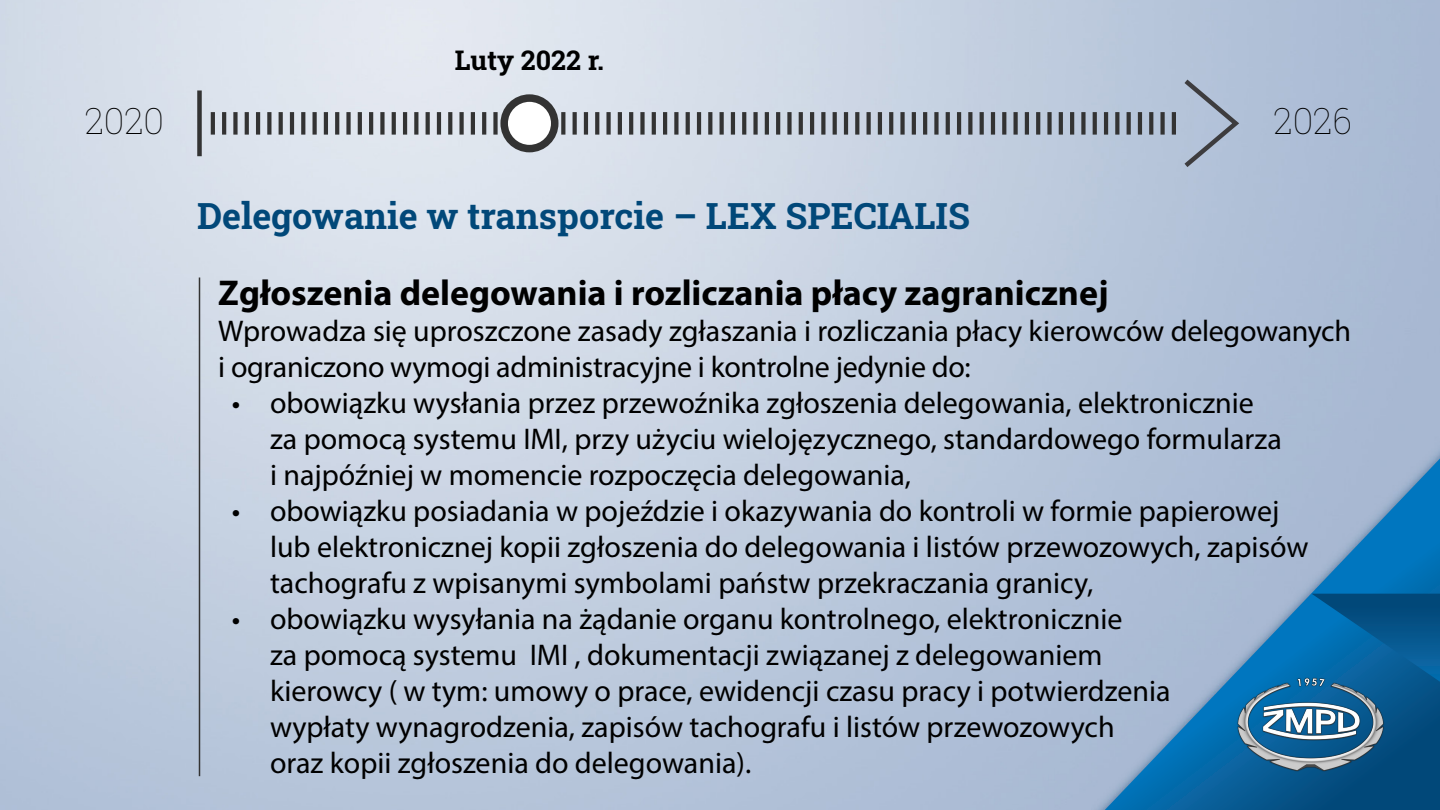
<style>
.page{position:relative;width:1440px;height:810px;background:#fff}
.page>*{position:absolute;margin:0;border:0;box-sizing:border-box;transform-origin:0 0}
.t1{font:700 36px "Myriad Pro";color:#000}
.Tytuły_rozporzązenia{font:700 36px "Roboto Slab";color:#014879}
.t2{font:100 36px "Roboto Slab";color:#000}
.t3{font:30px/36px "Myriad Pro";color:#000}
.data{font:700 27px "Roboto Slab";color:#000}
</style>
<div class="page">
<img style="left:0;top:0;width:1440px;height:810px">
<svg style="left:1102px;top:455px;width:338px;height:355px"></svg>
<svg style="left:1312px;top:594px;width:128px;height:165px"></svg>
<img style="left:1232px;top:671px;width:156px;height:105px">
<hr style="left:211px;top:112px;width:4px;height:23px;background:#333">
<hr style="left:222px;top:112px;width:4px;height:23px;background:#333">
<div style="left:233px;top:112px;width:5px;height:23px;background:#333"></div>
<svg style="left:245px;top:112px;width:4px;height:23px"></svg>
<hr style="left:256px;top:112px;width:4px;height:23px;background:#333">
<svg style="left:267px;top:112px;width:4px;height:23px"></svg>
<svg style="left:279px;top:112px;width:4px;height:23px"></svg>
<hr style="left:290px;top:112px;width:4px;height:23px;background:#333">
<svg style="left:301px;top:112px;width:4px;height:23px"></svg>
<svg style="left:313px;top:112px;width:4px;height:23px"></svg>
<hr style="left:324px;top:112px;width:4px;height:23px;background:#333">
<svg style="left:335px;top:112px;width:4px;height:23px"></svg>
<div style="left:346px;top:112px;width:5px;height:23px;background:#333"></div>
<hr style="left:358px;top:112px;width:4px;height:23px;background:#333">
<hr style="left:369px;top:112px;width:4px;height:23px;background:#333">
<div style="left:380px;top:112px;width:5px;height:23px;background:#333"></div>
<svg style="left:392px;top:112px;width:4px;height:23px"></svg>
<hr style="left:403px;top:112px;width:4px;height:23px;background:#333">
<svg style="left:414px;top:112px;width:4px;height:23px"></svg>
<svg style="left:426px;top:112px;width:4px;height:23px"></svg>
<hr style="left:437px;top:112px;width:4px;height:23px;background:#333">
<svg style="left:448px;top:112px;width:4px;height:23px"></svg>
<div style="left:459px;top:112px;width:5px;height:23px;background:#333"></div>
<hr style="left:471px;top:112px;width:4px;height:23px;background:#333">
<svg style="left:482px;top:112px;width:4px;height:23px"></svg>
<div style="left:493px;top:112px;width:5px;height:23px;background:#333"></div>
<svg style="left:561px;top:112px;width:4px;height:23px"></svg>
<svg style="left:573px;top:112px;width:4px;height:23px"></svg>
<hr style="left:584px;top:112px;width:4px;height:23px;background:#333">
<svg style="left:595px;top:112px;width:4px;height:23px"></svg>
<div style="left:606px;top:112px;width:5px;height:23px;background:#333"></div>
<hr style="left:618px;top:112px;width:4px;height:23px;background:#333">
<svg style="left:629px;top:112px;width:4px;height:23px"></svg>
<div style="left:640px;top:112px;width:5px;height:23px;background:#333"></div>
<svg style="left:652px;top:112px;width:4px;height:23px"></svg>
<hr style="left:663px;top:112px;width:4px;height:23px;background:#333">
<div style="left:674px;top:112px;width:5px;height:23px;background:#333"></div>
<svg style="left:686px;top:112px;width:4px;height:23px"></svg>
<hr style="left:697px;top:112px;width:4px;height:23px;background:#333">
<svg style="left:708px;top:112px;width:4px;height:23px"></svg>
<svg style="left:720px;top:112px;width:4px;height:23px"></svg>
<hr style="left:731px;top:112px;width:4px;height:23px;background:#333">
<svg style="left:742px;top:112px;width:4px;height:23px"></svg>
<div style="left:753px;top:112px;width:5px;height:23px;background:#333"></div>
<hr style="left:765px;top:112px;width:4px;height:23px;background:#333">
<hr style="left:776px;top:112px;width:4px;height:23px;background:#333">
<div style="left:787px;top:112px;width:5px;height:23px;background:#333"></div>
<svg style="left:799px;top:112px;width:4px;height:23px"></svg>
<hr style="left:810px;top:112px;width:4px;height:23px;background:#333">
<div style="left:821px;top:112px;width:5px;height:23px;background:#333"></div>
<svg style="left:833px;top:112px;width:4px;height:23px"></svg>
<hr style="left:844px;top:112px;width:4px;height:23px;background:#333">
<svg style="left:855px;top:112px;width:4px;height:23px"></svg>
<svg style="left:867px;top:112px;width:4px;height:23px"></svg>
<hr style="left:878px;top:112px;width:4px;height:23px;background:#333">
<svg style="left:889px;top:112px;width:4px;height:23px"></svg>
<div style="left:900px;top:112px;width:5px;height:23px;background:#333"></div>
<hr style="left:912px;top:112px;width:4px;height:23px;background:#333">
<hr style="left:923px;top:112px;width:4px;height:23px;background:#333">
<div style="left:934px;top:112px;width:5px;height:23px;background:#333"></div>
<svg style="left:946px;top:112px;width:4px;height:23px"></svg>
<hr style="left:957px;top:112px;width:4px;height:23px;background:#333">
<svg style="left:968px;top:112px;width:4px;height:23px"></svg>
<svg style="left:980px;top:112px;width:4px;height:23px"></svg>
<hr style="left:991px;top:112px;width:4px;height:23px;background:#333">
<svg style="left:1002px;top:112px;width:4px;height:23px"></svg>
<svg style="left:1014px;top:112px;width:4px;height:23px"></svg>
<hr style="left:1025px;top:112px;width:4px;height:23px;background:#333">
<svg style="left:1036px;top:112px;width:4px;height:23px"></svg>
<div style="left:1047px;top:112px;width:5px;height:23px;background:#333"></div>
<hr style="left:1059px;top:112px;width:4px;height:23px;background:#333">
<hr style="left:1070px;top:112px;width:4px;height:23px;background:#333">
<div style="left:1081px;top:112px;width:5px;height:23px;background:#333"></div>
<svg style="left:1093px;top:112px;width:4px;height:23px"></svg>
<hr style="left:1104px;top:112px;width:4px;height:23px;background:#333">
<svg style="left:1115px;top:112px;width:4px;height:23px"></svg>
<svg style="left:1127px;top:112px;width:4px;height:23px"></svg>
<hr style="left:1138px;top:112px;width:4px;height:23px;background:#333">
<svg style="left:1149px;top:112px;width:4px;height:23px"></svg>
<div style="left:1160px;top:112px;width:5px;height:23px;background:#333"></div>
<hr style="left:1172px;top:112px;width:4px;height:23px;background:#333">
<div style="left:197px;top:90px;width:5px;height:66px;background:#333"></div>
<svg style="left:1180px;top:75px;width:63px;height:97px"></svg>
<div style="left:504px;top:98px;width:51px;height:51px;background:#fff;border-radius:50%"></div>
<div style="left:500px;top:94px;width:58px;height:58px;border:8px solid #333;border-radius:50%"></div>
<hr style="left:199px;top:277px;width:1px;height:499px;background:#333">
<p class="t2" style="left:85px;top:96px;width:81px">2020</p>
<p class="data" style="left:455px;top:42px;width:150px">Luty 2022 r.</p>
<p class="Tytuły_rozporzązenia" style="left:197px;top:192px;width:774px">Delegowanie w transporcie – LEX SPECIALIS</p>
<p class="t2" style="left:1274px;top:96px;width:80px">2026</p>
<p class="t1" style="left:218px;top:269px;width:892px">Zgłoszenia delegowania i rozliczania płacy zagranicznej</p>
<p class="t3" style="left:218px;top:312px;width:1134px">Wprowadza się uproszczone zasady zgłaszania i rozliczania płacy kierowców delegowanych i ograniczono wymogi administracyjne i kontrolne jedynie do:</p>
<p class="t3" style="left:270px;top:384px;width:1013px;text-indent:-38px">• obowiązku wysłania przez przewoźnika zgłoszenia delegowania, elektronicznie za pomocą systemu IMI, przy użyciu wielojęzycznego, standardowego formularza i najpóźniej w momencie rozpoczęcia delegowania,</p>
<p class="t3" style="left:270px;top:492px;width:1040px;text-indent:-38px">• obowiązku posiadania w pojeździe i okazywania do kontroli w formie papierowej lub elektronicznej kopii zgłoszenia do delegowania i listów przewozowych, zapisów tachografu z wpisanymi symbolami państw przekraczania granicy,</p>
<p class="t3" style="left:270px;top:600px;width:902px;text-indent:-38px">• obowiązku wysyłania na żądanie organu kontrolnego, elektronicznie<br>za pomocą systemu IMI , dokumentacji związanej z delegowaniem kierowcy ( w tym: umowy o prace, ewidencji czasu pracy i potwierdzenia wypłaty wynagrodzenia, zapisów tachografu i listów przewozowych oraz kopii zgłoszenia do delegowania).</p>
</div>
